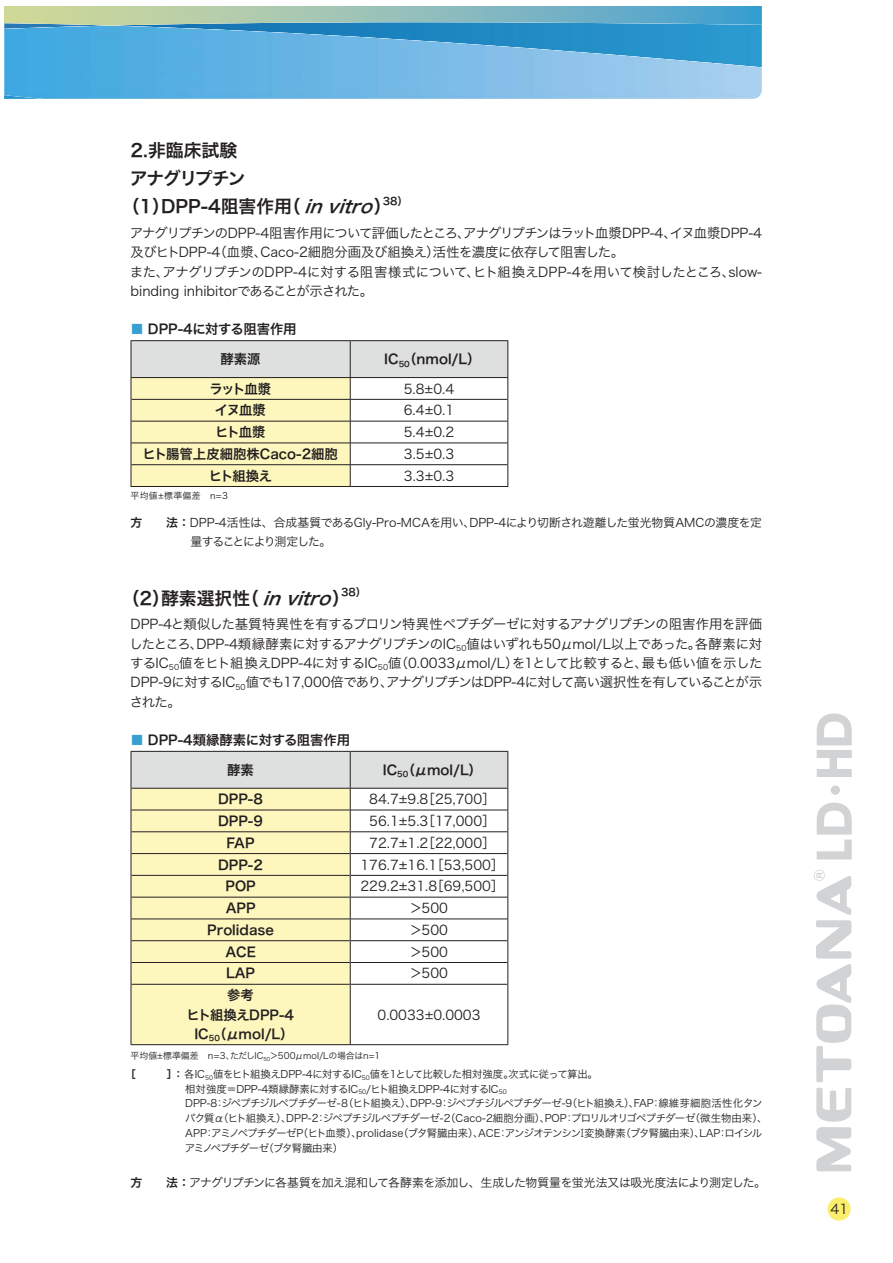
<style>
.page{position:relative;width:893px;height:1263px;background:#fff}
.page>*{position:absolute;margin:0;border:0;box-sizing:border-box;transform-origin:0 0}
.t1{font:17.85px "Hira Kaku Pro W6 90 msp RKSJ H";color:#231f20}
.t2{font:17.85px "Hira Kaku Pro W6 90 msp RKSJ H";letter-spacing:-.08em;color:#231f20}
.t3{font:13.35px/19.4px "Hira Kaku Pro W3 90 msp RKSJ H";letter-spacing:-.005em;color:#231f20}
.t4{font:13.35px/19.4px "Hira Kaku Pro W6 90 msp RKSJ H";color:#231f20;text-align:center}
.t5{font:11.85px/19.4px "Hira Kaku Pro W3 90 msp RKSJ H";letter-spacing:-.04em;color:#231f20}
.t6{font:10.35px/14.9px "Hira Kaku Pro W3 90 msp RKSJ H";letter-spacing:-.045em;color:#231f20}
.t7{font:10.35px "Hira Kaku Pro W6 90 msp RKSJ H";color:#231f20}
.t8{font:8.85px "Hira Kaku Pro W3 90 msp RKSJ H";color:#231f20}
.s1{font-style:italic}
.s2{color:#379fd2}
.s3{font-family:"Hira Kaku Pro W6 90 msp RKSJ H"}
.s4{font-family:"UD Shin Go Pro Light 90 msp RKSJ H"}
</style>
<div class="page">
<svg style="left:4px;top:6px;width:758px;height:93px;background:#66b1d6"></svg>
<div style="left:827px;top:1197px;width:23px;height:24px;background:#fbee6c;border-radius:50%"></div>
<svg style="left:814px;top:870px;width:37px;height:301px"></svg>
<svg style="left:817px;top:803px;width:35px;height:56px"></svg>
<svg style="left:817px;top:713px;width:35px;height:64px"></svg>
<div style="left:831px;top:785px;width:9px;height:10px;background:#d2d3d5;border-radius:50%"></div>
<hr style="left:131px;top:486px;width:219px;height:1px;background:#231f20">
<svg style="left:131px;top:341px;width:377px;height:145px"></svg>
<hr style="left:350px;top:486px;width:158px;height:1px;background:#231f20">
<hr style="left:350px;top:399px;width:157px;height:1px;background:#231f20">
<hr style="left:350px;top:421px;width:157px;height:1px;background:#231f20">
<hr style="left:350px;top:443px;width:157px;height:1px;background:#231f20">
<hr style="left:350px;top:464px;width:157px;height:1px;background:#231f20">
<hr style="left:131px;top:340px;width:219px;height:1px;background:#231f20">
<hr style="left:131px;top:341px;width:1px;height:36px;background:#231f20">
<hr style="left:350px;top:340px;width:158px;height:1px;background:#231f20">
<hr style="left:350px;top:341px;width:1px;height:36px;background:#231f20">
<hr style="left:507px;top:341px;width:1px;height:36px;background:#231f20">
<hr style="left:131px;top:377px;width:377px;height:1px;background:#231f20">
<div style="left:132px;top:985px;width:218px;height:59px;background:#fdf7be"></div>
<hr style="left:131px;top:984px;width:219px;height:1px;background:#231f20">
<hr style="left:351px;top:984px;width:156px;height:1px;background:#231f20">
<svg style="left:131px;top:751px;width:377px;height:233px"></svg>
<hr style="left:131px;top:984px;width:1px;height:60px;background:#231f20">
<hr style="left:350px;top:984px;width:1px;height:60px;background:#231f20">
<hr style="left:507px;top:984px;width:1px;height:60px;background:#231f20">
<hr style="left:131px;top:1044px;width:377px;height:1px;background:#231f20">
<h1 class="t1" style="left:131px;top:143px;width:108px">2.非臨床試験</h1>
<h1 class="t2" style="left:130px;top:172px;width:117px">アナグリプチン</h1>
<h1 class="t1" style="left:122px;top:200px;width:271px">（1）DPP-4阻害作用（ <span class="s1">invitro</span>）</h1>
<p class="t7" style="left:383px;top:197px;width:27px">38）</p>
<p class="t3" style="left:130px;top:225px;width:634px">アナグリプチンのDPP-4阻害作用について評価したところ、アナグリプチンはラット血漿DPP-4、イヌ血漿DPP-4及びヒトDPP-4（血漿、Caco-2細胞分画及び組換え）活性を濃度に依存して阻害した。<br>また、アナグリプチンのDPP-4に対する阻害様式について、ヒト組換えDPP-4を用いて検討したところ、slow&shy;binding inhibitorであることが示された。</p>
<p class="t4" style="left:130px;top:322px;width:168px"><span class="s2">■</span> DPP-4に対する阻害作用</p>
<p class="t4" style="left:221px;top:351px;width:42px">酵素源</p>
<p class="t4" style="left:384px;top:351px;width:98px">IC<sub>50</sub>（nmol/L）</p>
<p class="t4" style="left:209px;top:381px;width:63px">ラット血漿</p>
<p class="t3" style="left:404px;top:381px;width:52px">5.8±0.4</p>
<p class="t4" style="left:215px;top:402px;width:52px">イヌ血漿</p>
<p class="t3" style="left:404px;top:402px;width:52px">6.4±0.1</p>
<p class="t4" style="left:215px;top:424px;width:52px">ヒト血漿</p>
<p class="t3" style="left:404px;top:424px;width:52px">5.4±0.2</p>
<p class="t4" style="left:143px;top:446px;width:197px">ヒト腸管上皮細胞株Caco-2細胞</p>
<p class="t3" style="left:404px;top:446px;width:52px">3.5±0.3</p>
<p class="t4" style="left:209px;top:468px;width:65px">ヒト組換え</p>
<p class="t3" style="left:404px;top:468px;width:52px">3.3±0.3</p>
<p class="t8" style="left:131px;top:492px;width:99px">平均値±標準偏差　n=3</p>
<p class="t5" style="left:190px;top:514px;width:573px;text-indent:-60px"><span class="s3">方　　法：</span>DPP-4活性は、合成基質であるGly-Pro-MCAを用い、DPP-4により切断され遊離した蛍光物質AMCの濃度を定量することにより測定した。</p>
<h1 class="t1" style="left:122px;top:591px;width:230px">（2）酵素選択性（ <span class="s1">invitro</span>）</h1>
<p class="t7" style="left:341px;top:588px;width:27px">38）</p>
<p class="t3" style="left:130px;top:616px;width:634px;text-align:justify">DPP-4と類似した基質特異性を有するプロリン特異性ペプチダーゼに対するアナグリプチンの阻害作用を評価したところ、DPP-4類縁酵素に対するアナグリプチンのIC<sub>50</sub>値はいずれも50μmol/L以上であった。各酵素に対するIC<sub>50</sub>値をヒト組換えDPP-4に対するIC<sub>50</sub>値（0.0033μmol/L）を1として比較すると、最も低い値を示したDPP-9に対するIC<sub>50</sub>値でも17,000倍であり、アナグリプチンはDPP-4に対して高い選択性を有していることが示された。</p>
<p class="t4" style="left:130px;top:732px;width:221px"><span class="s2">■</span> DPP-4類縁酵素に対する阻害作用</p>
<p class="t4" style="left:227px;top:762px;width:28px">酵素</p>
<p class="t4" style="left:383px;top:762px;width:101px">IC<sub>50</sub>（μmol/L）</p>
<p class="t4" style="left:218px;top:791px;width:46px">DPP-8</p>
<p class="t3" style="left:369px;top:791px;width:128px">84.7±9.8［25,700］</p>
<p class="t4" style="left:218px;top:813px;width:46px">DPP-9</p>
<p class="t3" style="left:369px;top:813px;width:128px">56.1±5.3［17,000］</p>
<p class="t4" style="left:227px;top:835px;width:29px">FAP</p>
<p class="t3" style="left:369px;top:835px;width:128px">72.7±1.2［22,000］</p>
<p class="t4" style="left:218px;top:857px;width:46px">DPP-2</p>
<p class="t3" style="left:360px;top:857px;width:145px">176.7±16.1［53,500］</p>
<p class="t4" style="left:225px;top:878px;width:32px">POP</p>
<p class="t3" style="left:360px;top:878px;width:145px">229.2±31.8［69,500］</p>
<p class="t4" style="left:226px;top:900px;width:31px">APP</p>
<p class="t3" style="left:409px;top:900px;width:40px">＞500</p>
<p class="t4" style="left:207px;top:922px;width:68px">Prolidase</p>
<p class="t3" style="left:409px;top:922px;width:40px">＞500</p>
<p class="t4" style="left:225px;top:944px;width:32px">ACE</p>
<p class="t3" style="left:409px;top:944px;width:40px">＞500</p>
<p class="t4" style="left:226px;top:966px;width:30px">LAP</p>
<p class="t3" style="left:409px;top:966px;width:40px">＞500</p>
<p class="t4" style="left:186px;top:987px;width:109px">参考<br>ヒト組換えDPP-4<br>IC<sub>50</sub>（μmol/L）</p>
<p class="t3" style="left:377px;top:1007px;width:104px">0.0033±0.0003</p>
<p class="t8" style="left:131px;top:1053px;width:251px">平均値±標準偏差　n=3、ただしIC<sub>50</sub>＞500μmol/Lの場合はn=1</p>
<p class="t6" style="left:185px;top:1068px;width:584px;text-indent:-59px"><span class="s3">［　　　］：</span> 各IC<sub>50</sub>値をヒト組換えDPP-4に対するIC<sub>50</sub>値を1として比較した相対強度。次式に従って算出。<br>相対強度＝DPP-4類縁酵素に対するIC<sub>50</sub>/ヒト組換えDPP-4に対するIC<sub>50<br></sub>DPP-8：ジペプチジルペプチダーゼ-８（ヒト組換え）、DPP-9：ジペプチジルペプチダーゼ-9（ヒト組換え）、FAP：線維芽細胞活性化タンパク質α（ヒト組換え）、DPP-2：ジペプチジルペプチダーゼ-2（Caco-2細胞分画）、POP：プロリルオリゴペプチダーゼ（微生物由来）、APP：アミノペプチダーゼP（ヒト血漿）、prolidase（ブタ腎臓由来）、ACE：アンジオテンシン<span class="s4">Ⅰ</span>変換酵素（ブタ腎臓由来）、LAP：ロイシルアミノペプチダーゼ（ブタ腎臓由来）</p>
<p class="t5" style="left:131px;top:1175px;width:637px"><span class="s3">方　　法：</span>アナグリプチンに各基質を加え混和して各酵素を添加し、生成した物質量を蛍光法又は吸光度法により測定した。</p>
<p class="t3" style="left:830px;top:1201px;width:19px">41</p>
</div>
